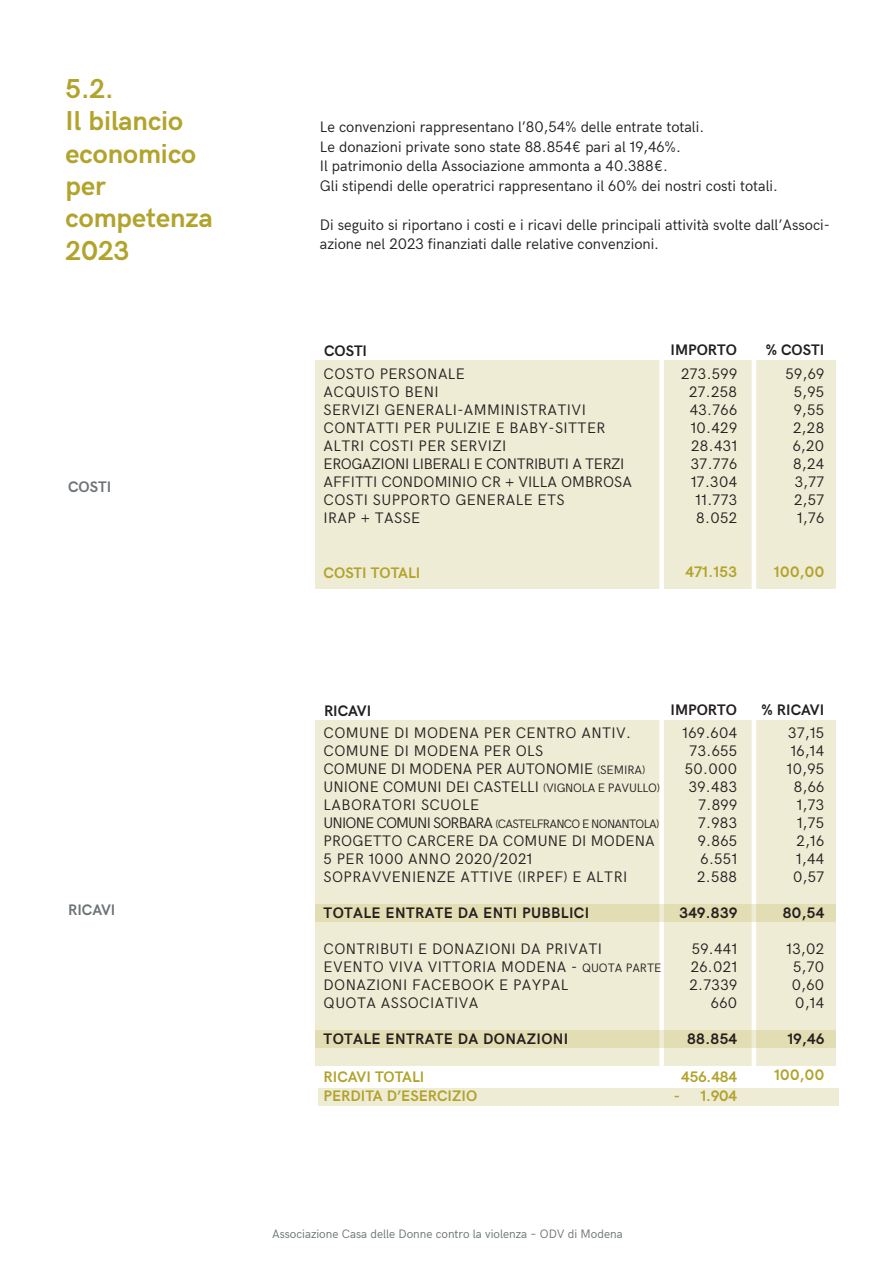
<style>
.page{position:relative;width:893px;height:1263px;background:#fff}
.page>*{position:absolute;margin:0;border:0;box-sizing:border-box;transform-origin:0 0}
.t1{font:700 27px/32.4px "HK Grotesk";color:#b2a32c}
.t2{font:15px/18px "HK Grotesk";letter-spacing:.01em;color:#231f20}
.t3{font:700 15px "HK Grotesk";letter-spacing:.025em;color:#231f20}
.t4{font:700 15px/19.5px "HK Grotesk";color:#b2a32c}
.t5{font:700 15px "HK Grotesk";color:#231f20}
.t6{font:700 15px "HK Grotesk";color:#6c7376}
.t7{font:12px "HK Grotesk";color:#6c7376}
.t8{font:12px "HK Grotesk";letter-spacing:-.06em;color:#231f20}
.s1{font-size:12px}
.s2{font-size:15px}
</style>
<div class="page">
<div style="left:315px;top:360px;width:521px;height:229px;background:#efecd5"></div>
<hr style="left:752px;top:336px;width:4px;height:268px;background:#fff">
<div style="left:659px;top:336px;width:5px;height:268px;background:#fff"></div>
<div style="left:318px;top:1088px;width:520px;height:17px;background:#efecd5"></div>
<div style="left:315px;top:720px;width:521px;height:346px;background:#efecd5"></div>
<hr style="left:752px;top:706px;width:4px;height:365px;background:#fff">
<div style="left:659px;top:706px;width:5px;height:365px;background:#fff"></div>
<div style="left:315px;top:904px;width:521px;height:17px;background:#e3ddb3"></div>
<div style="left:315px;top:1030px;width:521px;height:17px;background:#e3ddb3"></div>
<h1 class="t1" style="left:66px;top:70px;width:149px">5.2.<br>Il bilancio economico per competenza<br>2023</h1>
<p class="t6" style="left:68px;top:476px;width:45px">COSTI</p>
<p class="t6" style="left:68px;top:899px;width:49px">RICAVI</p>
<p class="t2" style="left:320px;top:116px;width:460px;line-height:19.5px">Le convenzioni rappresentano l’80,54% delle entrate totali.<br>Le donazioni private sono state 88.854€ pari al 19,46%.<br>Il patrimonio della Associazione ammonta a 40.388€.<br>Gli stipendi delle operatrici rappresentano il 60% dei nostri costi totali.</p>
<p class="t2" style="left:320px;top:214px;width:512px;line-height:19.5px">Di seguito si riportano i costi e i ricavi delle principali attività svolte dall’Associ&shy;azione nel 2023 finanziati dalle relative convenzioni.</p>
<p class="t3" style="left:324px;top:340px;width:45px">COSTI</p>
<p class="t5" style="left:670px;top:339px;width:68px">IMPORTO</p>
<p class="t2" style="left:681px;top:363px;width:58px;text-align:right">273.599<br>27.258<br>43.766<br>10.429<br>28.431<br>37.776<br>17.304<br>11.773<br>8.052</p>
<p class="t2" style="left:324px;top:363px;width:310px">COSTO PERSONALE<br>ACQUISTO BENI<br>SERVIZI GENERALI-AMMINISTRATIVI<br>CONTATTI PER PULIZIE E BABY-SITTER<br>ALTRI COSTI PER SERVIZI<br>EROGAZIONI LIBERALI E CONTRIBUTI A TERZI<br>AFFITTI CONDOMINIO CR + VILLA OMBROSA<br>COSTI SUPPORTO GENERALE ETS<br>IRAP + TASSE</p>
<p class="t4" style="left:324px;top:562px;width:98px">COSTI TOTALI</p>
<p class="t4" style="left:686px;top:561px;width:53px">471.153</p>
<p class="t3" style="left:766px;top:339px;width:60px">% COSTI</p>
<p class="t2" style="left:786px;top:363px;width:40px;text-align:right">59,69<br>5,95<br>9,55<br>2,28<br>6,20<br>8,24<br>3,77<br>2,57<br>1,76</p>
<p class="t4" style="left:774px;top:561px;width:51px">100,00</p>
<p class="t3" style="left:324px;top:699px;width:49px">RICAVI</p>
<p class="t5" style="left:670px;top:698px;width:68px">IMPORTO</p>
<p class="t3" style="left:762px;top:698px;width:64px">% RICAVI</p>
<p class="t2" style="left:324px;top:723px;width:338px">COMUNE DI MODENA PER CENTRO ANTIV.<br>COMUNE DI MODENA PER OLS<br>COMUNE DI MODENA PER AUTONOMIE <span class="s1">(SEMIRA)<br></span>UNIONE COMUNI DEI CASTELLI <span class="s1">(VIGNOLA E PAVULLO)<br></span>LABORATORI SCUOLE</p>
<p class="t8" style="left:324px;top:815px;width:337px"><span class="s2">UNIONE COMUNI SORBARA</span> (CASTELFRANCO E NONANTOLA)</p>
<p class="t2" style="left:324px;top:831px;width:333px">PROGETTO CARCERE DA COMUNE DI MODENA<br>5 PER 1000 ANNO 2020/2021<br>SOPRAVVENIENZE ATTIVE (IRPEF) E ALTRI</p>
<p class="t3" style="left:324px;top:902px;width:267px">TOTALE ENTRATE DA ENTI PUBBLICI</p>
<p class="t2" style="left:324px;top:939px;width:339px">CONTRIBUTI E DONAZIONI DA PRIVATI<br>EVENTO VIVA VITTORIA MODENA - <span class="s1">QUOTA PARTE<br></span>DONAZIONI FACEBOOK E PAYPAL<br>QUOTA ASSOCIATIVA</p>
<p class="t3" style="left:324px;top:1028px;width:246px">TOTALE ENTRATE DA DONAZIONI</p>
<p class="t4" style="left:324px;top:1066px;width:155px">RICAVI TOTALI<br>PERDITA D’ESERCIZIO</p>
<p class="t2" style="left:683px;top:723px;width:56px;text-align:right">169.604<br>73.655<br>50.000<br>39.483<br>7.899<br>7.983<br>9.865<br>6.551<br>2.588</p>
<p class="t3" style="left:679px;top:902px;width:59px">349.839</p>
<p class="t2" style="left:689px;top:939px;width:49px;text-align:right">59.441<br>26.021<br>2.7339<br>660</p>
<p class="t3" style="left:687px;top:1028px;width:52px">88.854</p>
<p class="t4" style="left:681px;top:1066px;width:57px">456.484</p>
<p class="t4" style="left:674px;top:1085px;width:65px">- 1.904</p>
<p class="t2" style="left:787px;top:723px;width:39px;text-align:right">37,15<br>16,14<br>10,95<br>8,66<br>1,73<br>1,75<br>2,16<br>1,44<br>0,57</p>
<p class="t3" style="left:783px;top:902px;width:43px">80,54</p>
<p class="t2" style="left:787px;top:939px;width:39px;text-align:center">13,02<br>5,70<br>0,60<br>0,14</p>
<p class="t3" style="left:788px;top:1028px;width:38px">19,46</p>
<p class="t4" style="left:774px;top:1064px;width:51px">100,00</p>
<p class="t7" style="left:272px;top:1225px;width:352px">Associazione Casa delle Donne contro la violenza – ODV di Modena</p>
</div>
